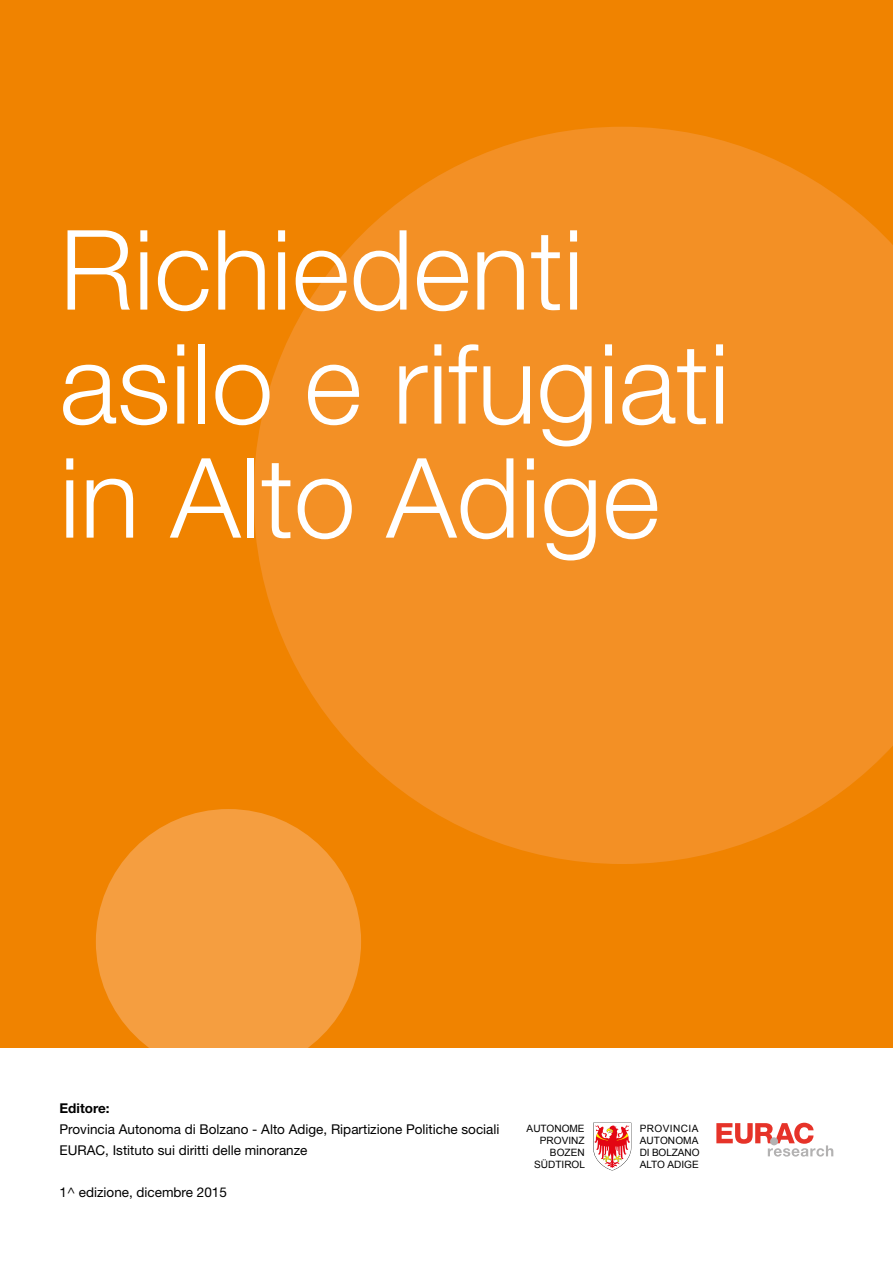
<style>
.page{position:relative;width:893px;height:1263px;background:#fff}
.page>*{position:absolute;margin:0;border:0;box-sizing:border-box;transform-origin:0 0}
.t1{font:300 111px/114px "Helvetica Neue LT Std";color:#fff}
.t2{font:13.5px/21px "Helvetica Neue LT Std";color:#000}
.t3{font:700 13.5px "Helvetica Neue LT Std";color:#000}
.t4{font:10.05px/12.1px "Arial";color:#000;text-align:right}
</style>
<div class="page">
<div style="left:0;top:0;width:893px;height:1050px;background:#f08300"></div>
<svg style="left:254px;top:127px;width:639px;height:737px;fill:#f39025"></svg>
<div style="left:96px;top:809px;width:265px;height:265px;background:#f59e40;border-radius:50%"></div>
<div style="left:0;top:1048px;width:893px;height:215px;background:#fff"></div>
<svg style="left:593px;top:1123px;width:38px;height:47px"></svg>
<svg style="left:716px;top:1123px;width:117px;height:33px"></svg>
<div style="left:770px;top:1137px;width:8px;height:8px;background:#b3b2b2;border-radius:50%"></div>
<h1 class="t1" style="left:60px;top:211px;width:672px">Richiedenti asilo e rifugiati in Alto Adige</h1>
<p class="t3" style="left:60px;top:1100px;width:51px">Editore:</p>
<p class="t2" style="left:60px;top:1119px;width:441px">Provincia Autonoma di Bolzano - Alto Adige, Ripartizione Politiche sociali<br>EURAC, Istituto sui diritti delle minoranze</p>
<p class="t2" style="left:60px;top:1182px;width:169px">1^ edizione, dicembre 2015</p>
<p class="t4" style="left:527px;top:1122px;width:60px">AUTONOME<br>PROVINZ<br>BOZEN<br>SÜDTIROL</p>
<p class="t4" style="left:640px;top:1122px;width:61px;text-align:justify">PROVINCIA AUTONOMA DI BOLZANO ALTO ADIGE</p>
</div>
